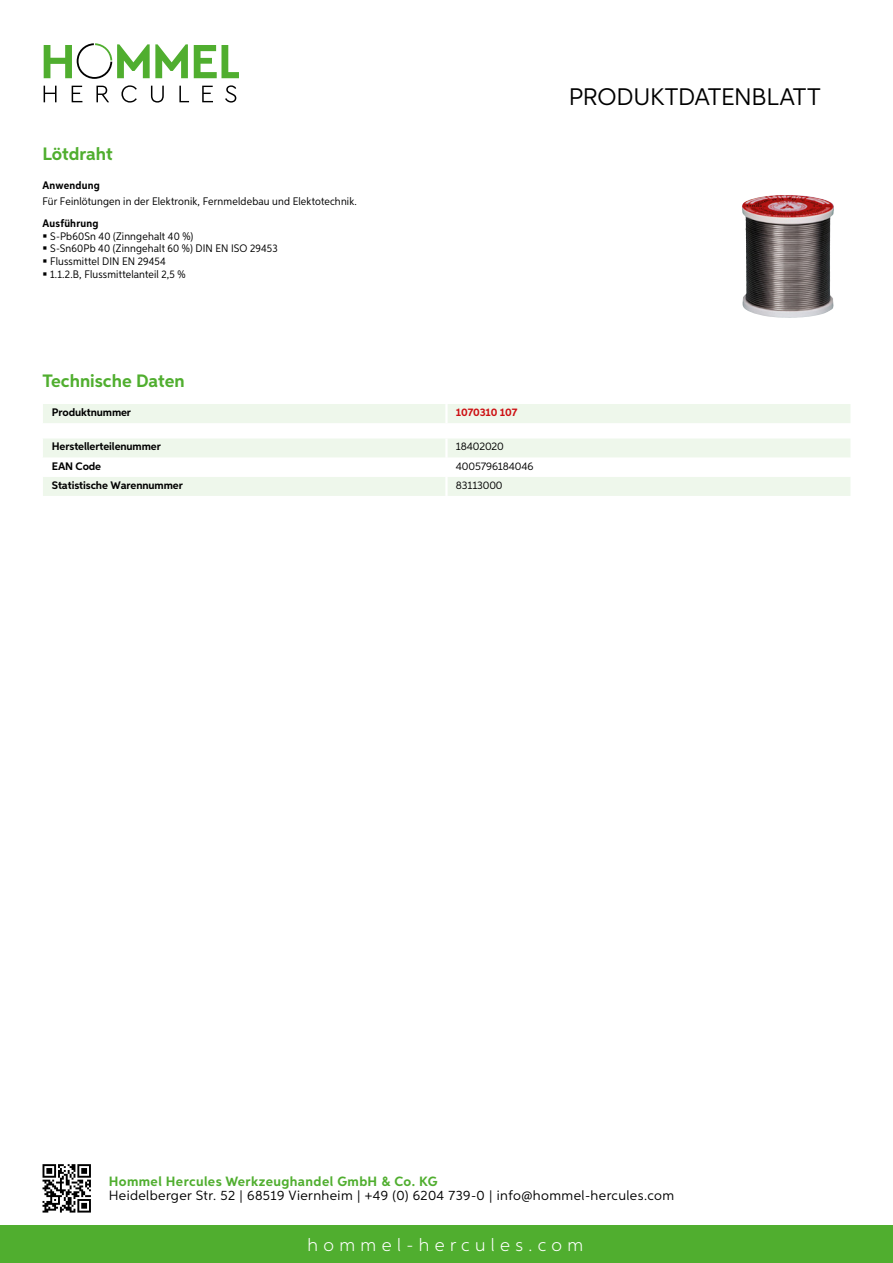
<style>
.page{position:relative;width:893px;height:1263px;background:#fff}
.page>*{position:absolute;margin:0;border:0;box-sizing:border-box;transform-origin:0 0}
.t1{font:24px "Aspira";letter-spacing:-.01em;color:#000}
.t2{font:700 18px "Aspira";color:#50ae2f}
.t3{font:300 18px "Aspira";letter-spacing:.3em;color:#fff}
.t4{font:13.5px "Aspira";letter-spacing:.03em;color:#000}
.t5{font:700 13.5px "Aspira";letter-spacing:.03em;color:#50ae2f}
.t6{font:10.95px/12.8px "Aspira Nar";letter-spacing:.015em;color:#000}
.t7{font:700 10.95px "Aspira";letter-spacing:-.01em;color:#000}
.t8{font:10.95px "Aspira";letter-spacing:-.01em;color:#000}
.t9{font:700 10.95px "Aspira Nar";letter-spacing:.02em;color:#000}
.t10{font:700 10.95px "Aspira";letter-spacing:-.01em;color:#cd1013}
</style>
<div class="page">
<div style="left:0;top:1226px;width:893px;height:37px;background:#50ae2f"></div>
<svg style="left:43px;top:1164px;width:48px;height:48px"></svg>
<svg style="left:194px;top:45px;width:45px;height:33px"></svg>
<svg style="left:44px;top:43px;width:144px;height:36px"></svg>
<svg style="left:44px;top:86px;width:13px;height:16px"></svg>
<svg style="left:72px;top:86px;width:10px;height:16px"></svg>
<svg style="left:96px;top:86px;width:13px;height:16px"></svg>
<svg style="left:121px;top:85px;width:16px;height:18px"></svg>
<svg style="left:151px;top:86px;width:13px;height:17px"></svg>
<svg style="left:179px;top:86px;width:10px;height:16px"></svg>
<svg style="left:202px;top:86px;width:11px;height:16px"></svg>
<svg style="left:225px;top:85px;width:11px;height:18px"></svg>
<div style="left:43px;top:404px;width:807px;height:19px;background:#eef7eb"></div>
<hr style="left:445px;top:404px;width:3px;height:19px;background:#fff">
<svg style="left:43px;top:439px;width:807px;height:57px"></svg>
<hr style="left:445px;top:477px;width:3px;height:19px;background:#fff">
<img style="left:742px;top:195px;width:92px;height:123px">
<h2 class="t2" style="left:43px;top:142px;width:72px">Lötdraht</h2>
<p class="t9" style="left:43px;top:179px;width:59px">Anwendung</p>
<p class="t6" style="left:43px;top:194px;width:316px">Für Feinlötungen in der Elektronik, Fernmeldebau und Elektotechnik.</p>
<p class="t9" style="left:43px;top:216px;width:58px">Ausführung</p>
<p class="t6" style="left:50px;top:229px;width:229px">S-Pb60Sn 40 (Zinngehalt 40 %)<br>S-Sn60Pb 40 (Zinngehalt 60 %) DIN EN ISO 29453<br>Flussmittel DIN EN 29454<br>1.1.2.B, Flussmittelanteil 2,5 %</p>
<h2 class="t2" style="left:43px;top:370px;width:144px">Technische Daten</h2>
<p class="t7" style="left:52px;top:405px;width:81px">Produktnummer</p>
<p class="t10" style="left:456px;top:405px;width:63px">1070310 107</p>
<p class="t7" style="left:52px;top:440px;width:111px">Herstellerteilenummer</p>
<p class="t8" style="left:456px;top:440px;width:50px">18402020</p>
<p class="t7" style="left:52px;top:459px;width:51px">EAN Code</p>
<p class="t8" style="left:456px;top:459px;width:79px">4005796184046</p>
<p class="t7" style="left:52px;top:478px;width:132px">Statistische Warennummer</p>
<p class="t8" style="left:456px;top:478px;width:48px">83113000</p>
<h1 class="t1" style="left:569px;top:82px;width:253px">Produktdatenblatt</h1>
<p class="t5" style="left:109px;top:1172px;width:330px">Hommel Hercules Werkzeughandel GmbH &amp; Co. KG</p>
<p class="t4" style="left:109px;top:1187px;width:567px">Heidelberger Str. 52 | 68519 Viernheim | +49 (0) 6204 739-0 | info@hommel-hercules.com</p>
<h2 class="t3" style="left:307px;top:1234px;width:277px">hommel-hercules.com</h2>
</div>
